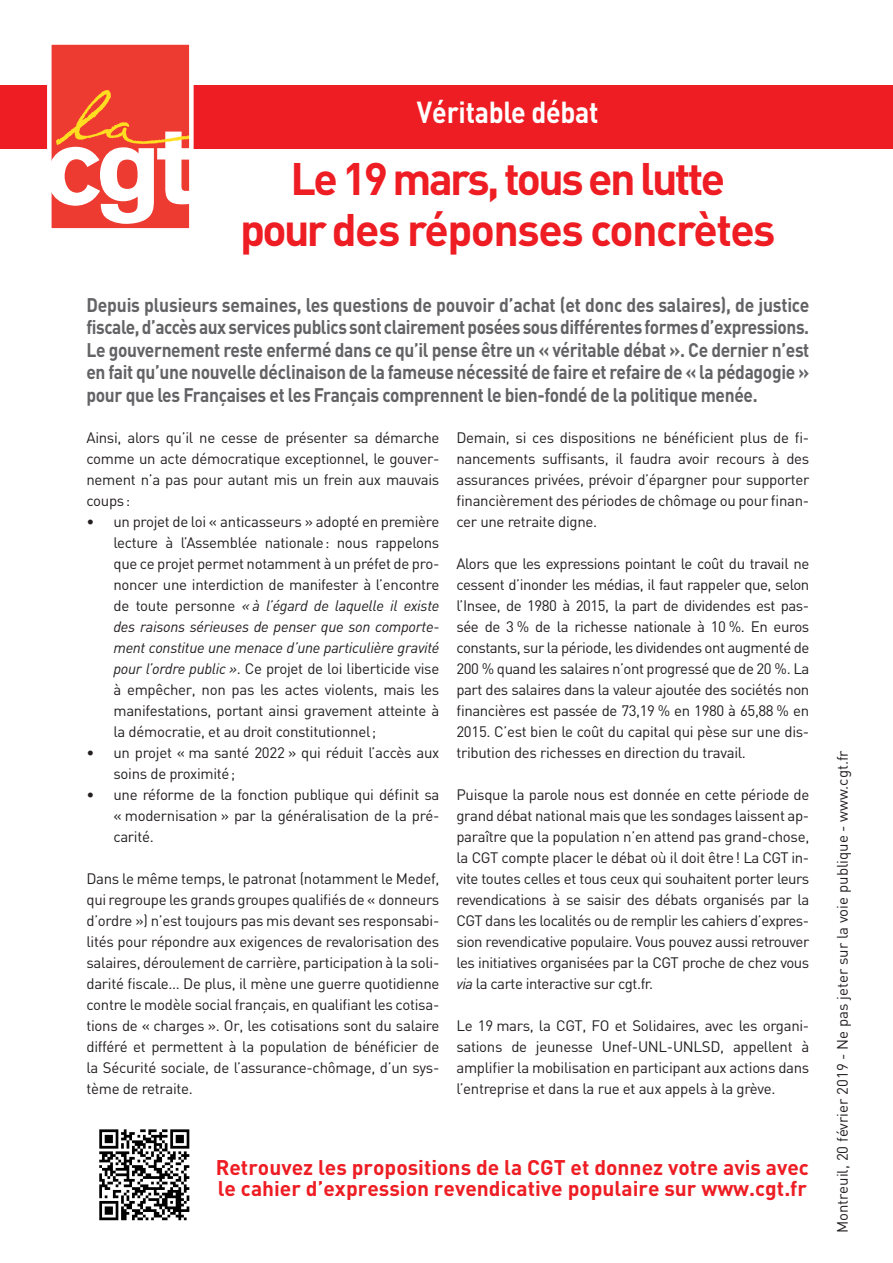
<style>
.page{position:relative;width:893px;height:1263px;background:#fff}
.page>*{position:absolute;margin:0;border:0;box-sizing:border-box;transform-origin:0 0}
.Titre_C{font:700 45px/51px "DIN";letter-spacing:-.06em;color:#ee1d23;text-align:center}
.Titre_C-2{font:700 30px "DIN";letter-spacing:-.01em;color:#fff;scale:.89 1}
.t1{font:700 21px/21px "DIN";color:#ee1d23}
.chapo{font:700 19.5px/22.5px "DIN";letter-spacing:-.02em;color:#636366;text-align:justify;scale:.9 1}
.t2{font:15px/21px "DIN";letter-spacing:-.02em;color:#231f20;text-align:justify}
.t3{font:15px "DIN";color:#231f20}
.s1{font-style:italic}
</style>
<div class="page">
<div style="left:0;top:85px;width:893px;height:64px;background:#ee1d23"></div>
<div style="left:49px;top:43px;width:142px;height:187px;background:#ee3b32"></div>
<svg style="left:52px;top:90px;width:137px;height:134px"></svg>
<div style="left:47px;top:40px;width:147px;height:193px;border:4px solid #fff"></div>
<img style="left:99px;top:1129px;width:91px;height:92px">
<p class="Titre_C-2" style="left:417px;top:93px;width:206px">Véritable débat</p>
<p class="Titre_C" style="left:240px;top:152px;width:537px">Le 19 mars, tous en lutte<br>pour des réponses concrètes</p>
<p class="chapo" style="left:86px;top:293px;width:805px">Depuis plusieurs semaines, les questions de pouvoir d’achat (et donc des salaires), de justice fiscale, d’accès aux services publics sont clairement posées sous différentes formes d’expressions.<br>Le gouvernement reste enfermé dans ce qu’il pense être un « véritable débat ». Ce dernier n’est en fait qu’une nouvelle déclinaison de la fameuse nécessité de faire et refaire de « la pédagogie » pour que les Françaises et les Français comprennent le bien-fondé de la politique menée.</p>
<p class="t2" style="left:86px;top:426px;width:354px">Ainsi, alors qu’il ne cesse de présenter sa démarche comme un acte démocratique exceptionnel, le gouver&shy;nement n’a pas pour autant mis un frein aux mauvais coups:</p>
<p class="t2" style="left:113px;top:510px;width:327px;text-indent:-27px">• un projet de loi « anticasseurs » adopté en première lecture à l’Assemblée nationale: nous rappelons que ce projet permet notamment à un préfet de pro&shy;noncer une interdiction de manifester à l’encontre de toute personne <span class="s1">« à l’égard de laquelle il existe des raisons sérieuses de penser que son comporte&shy;ment constitue une menace d’une particulière gravité pour l’ordre public »</span>. Ce projet de loi liberticide vise à empêcher, non pas les actes violents, mais les manifestations, portant ainsi gravement atteinte à la démocratie, et au droit constitutionnel;</p>
<p class="t2" style="left:113px;top:741px;width:327px;text-indent:-27px">• un projet « ma santé 2022 » qui réduit l’accès aux soins de proximité;</p>
<p class="t2" style="left:113px;top:783px;width:327px;text-indent:-27px">• une réforme de la fonction publique qui définit sa « modernisation » par la généralisation de la pré&shy;carité.</p>
<p class="t2" style="left:86px;top:867px;width:354px">Dans le même temps, le patronat (notamment le Medef, qui regroupe les grands groupes qualifiés de « donneurs d’ordre ») n’est toujours pas mis devant ses responsabi&shy;lités pour répondre aux exigences de revalorisation des salaires, déroulement de carrière, participation à la soli&shy;darité fiscale… De plus, il mène une guerre quotidienne contre le modèle social français, en qualifiant les cotisa&shy;tions de « charges ». Or, les cotisations sont du salaire différé et permettent à la population de bénéficier de la Sécurité sociale, de l’assurance-chômage, d’un sys&shy;tème de retraite.</p>
<p class="t2" style="left:456px;top:426px;width:354px">Demain, si ces dispositions ne bénéficient plus de fi&shy;nancements suffisants, il faudra avoir recours à des assurances privées, prévoir d’épargner pour supporter financièrement des périodes de chômage ou pour finan&shy;cer une retraite digne.</p>
<p class="t2" style="left:456px;top:552px;width:354px">Alors que les expressions pointant le coût du travail ne cessent d’inonder les médias, il faut rappeler que, selon l’Insee, de 1980 à 2015, la part de dividendes est pas&shy;sée de 3 % de la richesse nationale à 10 %. En euros constants, sur la période, les dividendes ont augmenté de 200 % quand les salaires n’ont progressé que de 20 %. La part des salaires dans la valeur ajoutée des sociétés non financières est passée de 73,19 % en 1980 à 65,88 % en 2015. C’est bien le coût du capital qui pèse sur une dis&shy;tribution des richesses en direction du travail.</p>
<p class="t2" style="left:456px;top:783px;width:354px">Puisque la parole nous est donnée en cette période de grand débat national mais que les sondages laissent ap&shy;paraître que la population n’en attend pas grand-chose, la CGT compte placer le débat où il doit être! La CGT in&shy;vite toutes celles et tous ceux qui souhaitent porter leurs revendications à se saisir des débats organisés par la CGT dans les localités ou de remplir les cahiers d’expres&shy;sion revendicative populaire. Vous pouvez aussi retrouver les initiatives organisées par la CGT proche de chez vous <span class="s1">via</span> la carte interactive sur cgt.fr.</p>
<p class="t2" style="left:456px;top:1014px;width:354px">Le 19 mars, la CGT, FO et Solidaires, avec les organi&shy;sations de jeunesse Unef-UNL-UNLSD, appellent à amplifier la mobilisation en participant aux actions dans l’entreprise et dans la rue et aux appels à la grève.</p>
<p class="t1" style="left:216px;top:1156px;width:595px">Retrouvez les propositions de la CGT et donnez votre avis avec le cahier d’expression revendicative populaire sur www.cgt.fr</p>
<p class="t3" style="left:833px;top:1233px;width:484px;rotate:-90deg">Montreuil, 20 février 2019 - Ne pas jeter sur la voie publique - www.cgt.fr</p>
</div>
